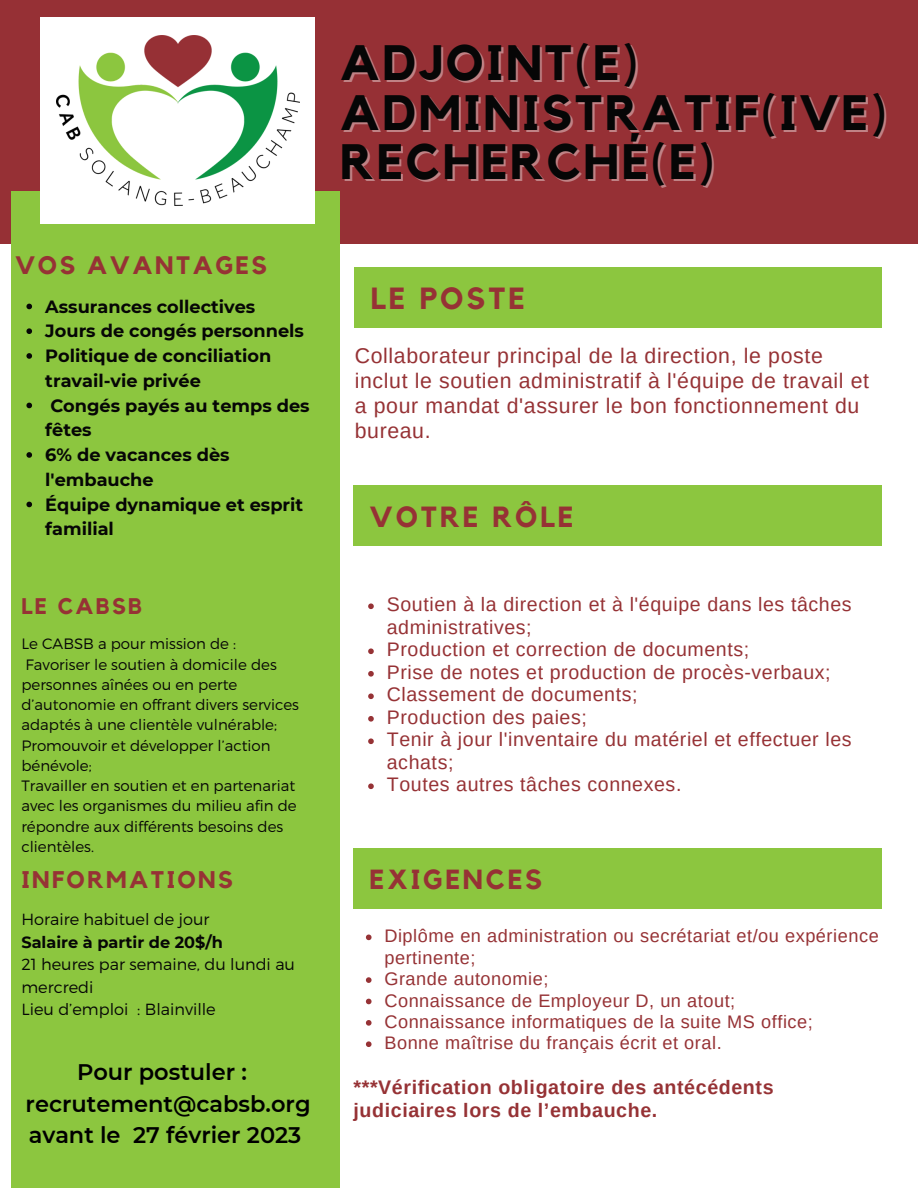
<style>
.page{position:relative;width:918px;height:1188px;background:#fff}
.page>*{position:absolute;margin:0;border:0;box-sizing:border-box;transform-origin:0 0}
.t1{font:700 49.5px/49.5px "Kollektif";letter-spacing:.05em;color:#060606}
.t2{font:700 30.45px "Kollektif";letter-spacing:.1em;color:#963235}
.t3{font:700 29.1px "Kollektif";letter-spacing:.1em;color:#963235}
.t4{font:700 27.6px "Kollektif";letter-spacing:.1em;color:#963235}
.t5{font:700 25.2px "Kollektif";letter-spacing:.1em;color:#963235}
.t6{font:700 24px "Kollektif";letter-spacing:.1em;color:#963235}
.t7{font:600 22.5px/31.5px "Montserrat";color:#000;text-align:center}
.t8{font:700 22.5px "Kollektif";letter-spacing:.1em;color:#963235}
.t9{font:21.3px/24.8px "Arimo";letter-spacing:.03em;color:#963235}
.t10{font:19.65px/22.5px "Arimo";letter-spacing:.03em;color:#963235}
.t11{font:700 19.65px/22.5px "Arimo";letter-spacing:.03em;color:#963235}
.t12{font:18.15px/21.3px "Arimo";letter-spacing:.03em;color:#963235}
.t13{font:700 17.7px/24.8px "Montserrat";color:#060606}
.t14{font:300 16.05px/22.5px "Montserrat";color:#060606}
.t15{font:700 16.05px "Montserrat";color:#060606}
.t16{font:300 15px/20.2px "Montserrat";color:#060606}
</style>
<div class="page">
<div style="left:0;top:0;width:918px;height:243px;background:#963035"></div>
<div style="left:12px;top:191px;width:328px;height:997px;background:#8cc63f"></div>
<div style="left:355px;top:267px;width:527px;height:60px;background:#8cc63f"></div>
<svg style="left:368px;top:603px;width:6px;height:6px"></svg>
<svg style="left:368px;top:648px;width:6px;height:6px"></svg>
<svg style="left:368px;top:671px;width:6px;height:6px"></svg>
<svg style="left:368px;top:693px;width:6px;height:6px"></svg>
<svg style="left:368px;top:716px;width:6px;height:6px"></svg>
<svg style="left:368px;top:738px;width:6px;height:6px"></svg>
<svg style="left:368px;top:783px;width:6px;height:6px"></svg>
<div style="left:354px;top:485px;width:528px;height:61px;background:#8cc63f"></div>
<div style="left:40px;top:17px;width:275px;height:207px;background:#fff"></div>
<div style="left:354px;top:848px;width:528px;height:61px;background:#8cc63f"></div>
<svg style="left:366px;top:935px;width:6px;height:5px"></svg>
<svg style="left:366px;top:977px;width:6px;height:6px"></svg>
<svg style="left:366px;top:999px;width:6px;height:5px"></svg>
<svg style="left:366px;top:1020px;width:6px;height:6px"></svg>
<svg style="left:366px;top:1041px;width:6px;height:6px"></svg>
<img style="left:57px;top:36px;width:243px;height:170px">
<svg style="left:26px;top:304px;width:6px;height:5px"></svg>
<svg style="left:26px;top:328px;width:6px;height:6px"></svg>
<svg style="left:26px;top:353px;width:6px;height:6px"></svg>
<svg style="left:26px;top:403px;width:6px;height:5px"></svg>
<svg style="left:26px;top:452px;width:6px;height:6px"></svg>
<svg style="left:26px;top:502px;width:6px;height:5px"></svg>
<h3 class="t5" style="left:15px;top:254px;width:253px">VOS AVANTAGES</h3>
<p class="t13" style="left:45px;top:294px;width:266px">Assurances collectives<br>Jours de congés personnels<br>Politique de conciliation travail-vie privée<br>Congés payés au temps des fêtes<br>6% de vacances dès l'embauche<br>Équipe dynamique et esprit familial</p>
<h3 class="t8" style="left:21px;top:596px;width:122px">LE CABSB</h3>
<p class="t16" style="left:21px;top:633px;width:279px">Le CABSB a pour mission de :<br>Favoriser le soutien à domicile des personnes aînées ou en perte d’autonomie en offrant divers services adaptés à une clientèle vulnérable;<br>Promouvoir et développer l’action bénévole;<br>Travailler en soutien et en partenariat avec les organismes du milieu afin de répondre aux différents besoins des clientèles.</p>
<h3 class="t6" style="left:21px;top:868px;width:213px">INFORMATIONS</h3>
<p class="t14" style="left:21px;top:907px;width:190px">Horaire habituel de jour</p>
<p class="t15" style="left:21px;top:932px;width:203px">Salaire à partir de 20$/h</p>
<p class="t14" style="left:21px;top:952px;width:275px">21 heures par semaine, du lundi au mercredi<br>Lieu d’emploi : Blainville</p>
<h3 class="t7" style="left:26px;top:1056px;width:286px">Pour postuler : recrutement@cabsb.org avant le 27 février 2023</h3>
<h1 class="t1" style="left:340px;top:40px;width:548px">ADJOINT(E)<br>ADMINISTRATIF(IVE)<br>RECHERCHÉ(E)</h1>
<h2 class="t2" style="left:371px;top:284px;width:156px">LE POSTE</h2>
<h3 class="t9" style="left:355px;top:343px;width:516px">Collaborateur principal de la direction, le poste inclut le soutien administratif à l'équipe de travail et a pour mandat d'assurer le bon fonctionnement du bureau.</h3>
<h3 class="t3" style="left:370px;top:504px;width:205px">VOTRE RÔLE</h3>
<p class="t10" style="left:387px;top:593px;width:466px">Soutien à la direction et à l'équipe dans les tâches administratives;<br>Production et correction de documents;<br>Prise de notes et production de procès-verbaux; Classement de documents;<br>Production des paies;<br>Tenir à jour l'inventaire du matériel et effectuer les achats;<br>Toutes autres tâches connexes.</p>
<h3 class="t4" style="left:370px;top:867px;width:174px">EXIGENCES</h3>
<p class="t12" style="left:384px;top:925px;width:496px">Diplôme en administration ou secrétariat et/ou expérience pertinente;<br>Grande autonomie;<br>Connaissance de Employeur D, un atout;<br>Connaissance informatiques de la suite MS office;<br>Bonne maîtrise du français écrit et oral.</p>
<h3 class="t11" style="left:354px;top:1076px;width:422px">***Vérification obligatoire des antécédents judiciaires lors de l’embauche.</h3>
</div>
